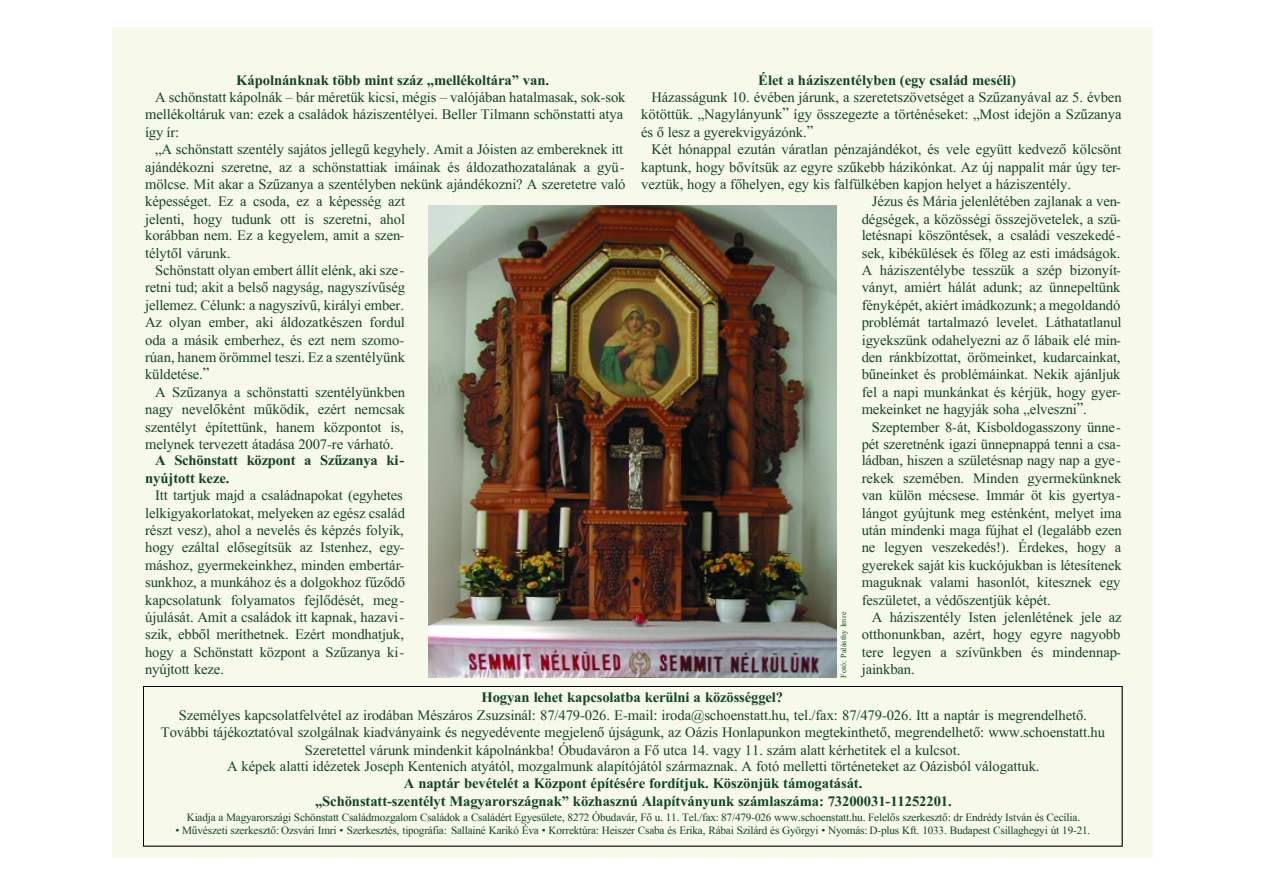
<style>
.page{position:relative;width:1263px;height:894px;background:#fff}
.page>*{position:absolute;margin:0;border:0;box-sizing:border-box;transform-origin:0 0}
.t1{font:14.7px/17.4px "Times New Roman HU";letter-spacing:-.005em;color:#114620}
.t2{font:700 14.7px/18px "Times New Roman HU";letter-spacing:-.005em;color:#114620}
.t3{font:11.25px "Times New Roman HU";letter-spacing:-.015em;color:#114620}
.t4{font:7.8px "Times New Roman HU";letter-spacing:.03em;color:#114620}
</style>
<div class="page">
<div style="left:112px;top:28px;width:1041px;height:830px;background:#f7f9eb"></div>
<svg style="left:143px;top:686px;width:980px;height:161px"></svg>
<img style="left:429px;top:206px;width:408px;height:472px">
<p class="t2" style="left:758px;top:71px;width:259px">Élet a háziszentélyben (egy család meséli)</p>
<p class="t1" style="left:641px;top:88px;width:482px;text-align:justify;text-indent:10px">Házasságunk 10. évében járunk, a szeretetszövetséget a Szûzanyával az 5. évben kötöttük. „Nagylányunk” így összegezte a történéseket: „Most idejön a Szûzanya és õ lesz a gyerekvigyázónk.”</p>
<p class="t1" style="left:651px;top:140px;width:472px">Két hónappal ezután váratlan pénzajándékot, és vele együtt kedvezõ kölcsönt</p>
<p class="t1" style="left:641px;top:158px;width:481px">kaptunk, hogy bõvítsük az egyre szûkebb házikónkat. Az új nappalit már úgy ter-</p>
<p class="t1" style="left:641px;top:175px;width:431px">veztük, hogy a fõhelyen, egy kis falfülkében kapjon helyet a háziszentély.</p>
<p class="t1" style="left:872px;top:192px;width:250px">Jézus és Mária jelenlétében zajlanak a ven-</p>
<p class="t1" style="left:862px;top:210px;width:261px">dégségek, a közösségi összejövetelek, a szü-</p>
<p class="t1" style="left:862px;top:227px;width:261px">letésnapi köszöntések, a családi veszekedé-</p>
<p class="t1" style="left:862px;top:245px;width:260px">sek, kibékülések és fõleg az esti imádságok.</p>
<p class="t1" style="left:862px;top:262px;width:261px">A háziszentélybe tesszük a szép bizonyít-</p>
<p class="t1" style="left:862px;top:279px;width:260px">ványt, amiért hálát adunk; az ünnepeltünk</p>
<p class="t1" style="left:862px;top:297px;width:260px">fényképét, akiért imádkozunk; a megoldandó</p>
<p class="t1" style="left:862px;top:313px;width:261px">problémát tartalmazó levelet. Láthatatlanul</p>
<p class="t1" style="left:862px;top:331px;width:261px">igyekszünk odahelyezni az õ lábaik elé min-</p>
<p class="t1" style="left:862px;top:348px;width:260px">den ránkbízottat, örömeinket, kudarcainkat,</p>
<p class="t1" style="left:862px;top:365px;width:260px">bûneinket és problémáinkat. Nekik ajánljuk</p>
<p class="t1" style="left:862px;top:383px;width:261px">fel a napi munkánkat és kérjük, hogy gyer-</p>
<p class="t1" style="left:862px;top:400px;width:227px">mekeinket ne hagyják soha „elveszni”.</p>
<p class="t1" style="left:872px;top:418px;width:250px">Szeptember 8-át, Kisboldogasszony ünne-</p>
<p class="t1" style="left:862px;top:435px;width:261px">pét szeretnénk igazi ünnepnappá tenni a csa-</p>
<p class="t1" style="left:862px;top:452px;width:261px">ládban, hiszen a születésnap nagy nap a gye-</p>
<p class="t1" style="left:862px;top:470px;width:261px">rekek szemében. Minden gyermekünknek</p>
<p class="t1" style="left:862px;top:487px;width:261px">van külön mécsese. Immár öt kis gyertya-</p>
<p class="t1" style="left:862px;top:505px;width:261px">lángot gyújtunk meg esténként, melyet ima</p>
<p class="t1" style="left:862px;top:522px;width:262px">után mindenki maga fújhat el (legalább ezen</p>
<p class="t1" style="left:862px;top:538px;width:261px">ne legyen veszekedés!). Érdekes, hogy a</p>
<p class="t1" style="left:862px;top:556px;width:261px">gyerekek saját kis kuckójukban is létesítenek</p>
<p class="t1" style="left:862px;top:573px;width:260px">maguknak valami hasonlót, kitesznek egy</p>
<p class="t1" style="left:862px;top:591px;width:191px">feszületet, a védõszentjük képét.</p>
<p class="t1" style="left:872px;top:608px;width:251px">A háziszentély Isten jelenlétének jele az</p>
<p class="t1" style="left:862px;top:625px;width:260px">otthonunkban, azért, hogy egyre nagyobb</p>
<p class="t1" style="left:862px;top:643px;width:261px">tere legyen a szívünkben és mindennap-</p>
<p class="t1" style="left:862px;top:660px;width:55px">jainkban.</p>
<p class="t2" style="left:482px;top:688px;width:303px">Hogyan lehet kapcsolatba kerülni a közösséggel?</p>
<p class="t1" style="left:161px;top:706px;width:946px;text-align:center">Személyes kapcsolatfelvétel az irodában Mészáros Zsuzsinál: 87/479-026. E-mail: iroda@schoenstatt.hu, tel./fax: 87/479-026. Itt a naptár is megrendelhetõ.<br>További tájékoztatóval szolgálnak kiadványaink és negyedévente megjelenõ újságunk, az Oázis Honlapunkon megtekinthetõ, megrendelhetõ: www.schoenstatt.hu Szeretettel várunk mindenkit kápolnánkba! Óbudaváron a Fõ utca 14. vagy 11. szám alatt kérhetitek el a kulcsot.<br>A képek alatti idézetek Joseph Kentenich atyától, mozgalmunk alapítójától származnak. A fotó melletti történeteket az Oázisból válogattuk.</p>
<p class="t2" style="left:315px;top:774px;width:638px;text-align:center">A naptár bevételét a Központ építésére fordítjuk. Köszönjük támogatását.<br>„Schönstatt-szentélyt Magyarországnak” közhasznú Alapítványunk számlaszáma: 73200031-11252201.</p>
<p class="t3" style="left:187px;top:811px;width:895px">Kiadja a Magyarországi Schönstatt Családmozgalom Családok a Családért Egyesülete, 8272 Óbudavár, Fõ u. 11. Tel./fax: 87/479-026 www.schoenstatt.hu. Felelõs szerkesztõ: dr Endrédy István és Cecília.</p>
<p class="t3" style="left:176px;top:824px;width:916px">• Mûvészeti szerkesztõ: Ozsvári Imri • Szerkesztés, tipográfia: Sallainé Karikó Éva • Korrektúra: Heiszer Csaba és Erika, Rábai Szilárd és Györgyi • Nyomás: D-plus Kft. 1033. Budapest Csillaghegyi út 19-21.</p>
<p class="t2" style="left:236px;top:71px;width:314px">Kápolnánknak több mint száz „mellékoltára” van.</p>
<p class="t1" style="left:145px;top:88px;width:482px;text-indent:10px">A schönstatt kápolnák – bár méretük kicsi, mégis – valójában hatalmasak, sok-sok mellékoltáruk van: ezek a családok háziszentélyei. Beller Tilmann schönstatti atya így ír:</p>
<p class="t1" style="left:155px;top:140px;width:470px">„A schönstatt szentély sajátos jellegû kegyhely. Amit a Jóisten az embereknek itt</p>
<p class="t1" style="left:145px;top:158px;width:481px">ajándékozni szeretne, az a schönstattiak imáinak és áldozathozatalának a gyü-</p>
<p class="t1" style="left:145px;top:175px;width:482px">mölcse. Mit akar a Szûzanya a szentélyben nekünk ajándékozni? A szeretetre való</p>
<p class="t1" style="left:145px;top:192px;width:261px">képességet. Ez a csoda, ez a képesség azt</p>
<p class="t1" style="left:145px;top:210px;width:261px">jelenti, hogy tudunk ott is szeretni, ahol</p>
<p class="t1" style="left:145px;top:227px;width:261px">korábban nem. Ez a kegyelem, amit a szen-</p>
<p class="t1" style="left:145px;top:245px;width:87px">télytõl várunk.</p>
<p class="t1" style="left:155px;top:262px;width:250px">Schönstatt olyan embert állít elénk, aki sze-</p>
<p class="t1" style="left:145px;top:279px;width:261px">retni tud; akit a belsõ nagyság, nagyszívûség</p>
<p class="t1" style="left:145px;top:297px;width:260px">jellemez. Célunk: a nagyszívû, királyi ember.</p>
<p class="t1" style="left:145px;top:313px;width:261px">Az olyan ember, aki áldozatkészen fordul</p>
<p class="t1" style="left:145px;top:331px;width:261px">oda a másik emberhez, és ezt nem szomo-</p>
<p class="t1" style="left:145px;top:348px;width:261px">rúan, hanem örömmel teszi. Ez a szentélyünk</p>
<p class="t1" style="left:145px;top:365px;width:66px">küldetése.”</p>
<p class="t1" style="left:155px;top:383px;width:251px">A Szûzanya a schönstatti szentélyünkben</p>
<p class="t1" style="left:145px;top:400px;width:261px">nagy nevelõként mûködik, ezért nemcsak</p>
<p class="t1" style="left:145px;top:418px;width:260px">szentélyt építettünk, hanem központot is,</p>
<p class="t1" style="left:145px;top:435px;width:250px">melynek tervezett átadása 2007-re várható.</p>
<p class="t2" style="left:145px;top:451px;width:261px;text-indent:10px">A Schönstatt központ a Szûzanya ki&shy;nyújtott keze.</p>
<p class="t1" style="left:145px;top:487px;width:261px;text-indent:10px">Itt tartjuk majd a családnapokat (egyhetes lelkigyakorlatokat, melyeken az egész család részt vesz), ahol a nevelés és képzés folyik, hogy ezáltal elõsegítsük az Istenhez, egy&shy;máshoz, gyermekeinkhez, minden embertár&shy;sunkhoz, a munkához és a dolgokhoz fûzõdõ kapcsolatunk folyamatos fejlõdését, meg&shy;újulását. Amit a családok itt kapnak, hazavi&shy;szik, ebbõl meríthetnek. Ezért mondhatjuk, hogy a Schönstatt központ a Szûzanya ki&shy;nyújtott keze.</p>
<p class="t4" style="left:839px;top:678px;width:68px;rotate:-90deg">Fotó: Palásthy Imre</p>
</div>
